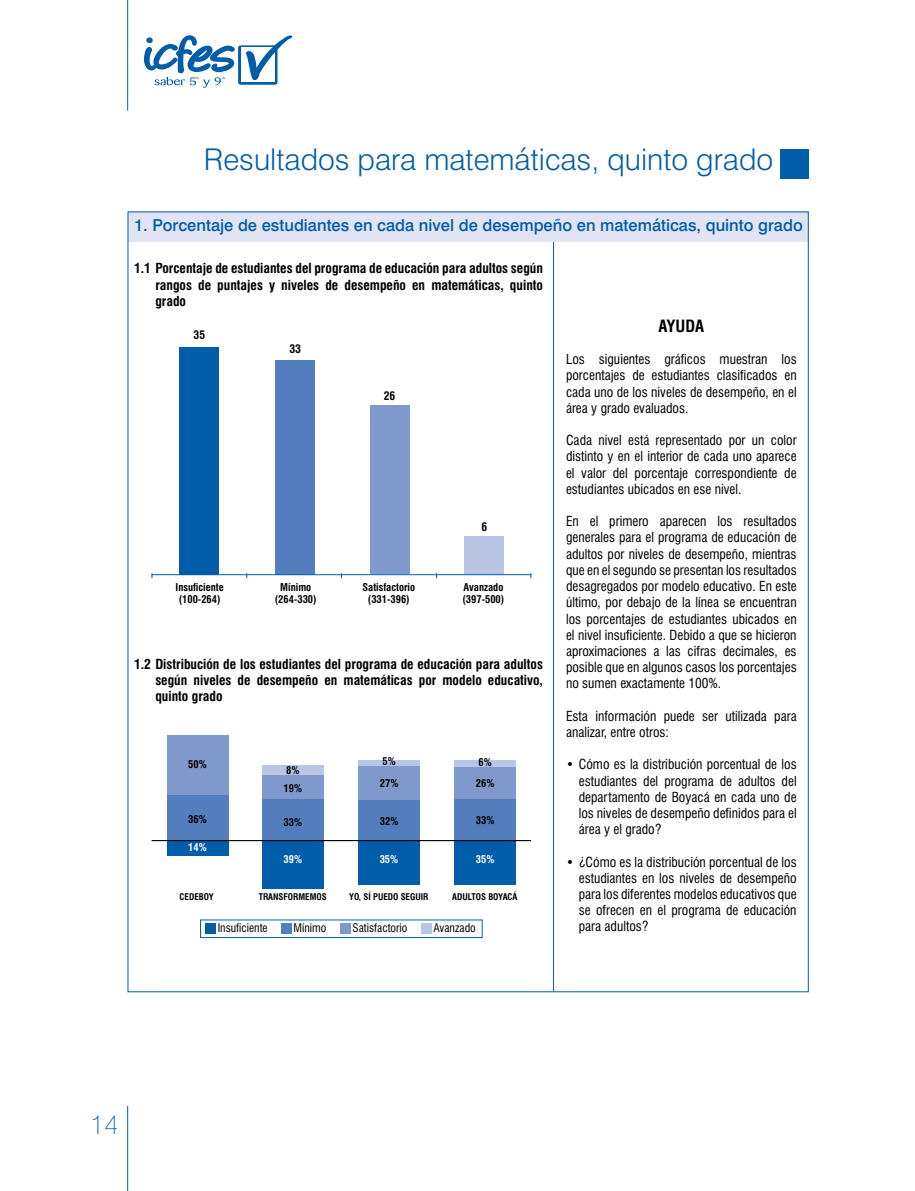
<style>
.page{position:relative;width:915px;height:1191px;background:#fff}
.page>*{position:absolute;margin:0;border:0;box-sizing:border-box;transform-origin:0 0}
.t1{font:300 30px "Swiss 721 BT";color:#005daa}
.t2{font:100 27px "Swiss 721 BT";color:#005daa}
.t3{font:500 16.5px "Swiss 721 BT";color:#005daa}
.t4{font:700 condensed 16.5px "Swiss 721 BT";color:#000}
.t5{font:condensed 13.5px/16.2px "Swiss 721 BT";color:#000;text-align:justify}
.t6{font:700 condensed 13.5px/16.2px "Swiss 721 BT";color:#000;text-align:justify}
.t7{font:condensed 11.55px "Swiss 721 BT";color:#000}
.t8{font:700 condensed 11.55px "Swiss 721 BT";color:#000}
.t9{font:700 condensed 10.5px "Swiss 721 BT";color:#000}
.t10{font:700 condensed 10.5px "Swiss 721 BT";color:#fff}
.t11{font:700 condensed 9px "Swiss 721 BT";color:#000}
</style>
<div class="page">
<hr style="left:127px;top:1106px;width:1px;height:85px;background:#005daa">
<hr style="left:127px;top:0;width:1px;height:111px;background:#005daa">
<svg style="left:144px;top:35px;width:91px;height:53px"></svg>
<div style="left:238px;top:45px;width:39px;height:40px;background:#005daa;border-radius:3px"></div>
<div style="left:241px;top:48px;width:33px;height:34px;background:#fff"></div>
<svg style="left:246px;top:35px;width:46px;height:45px"></svg>
<div style="left:779px;top:149px;width:29px;height:30px;background:#005daa"></div>
<div style="left:128px;top:212px;width:680px;height:30px;background:#e0e4f3"></div>
<hr style="left:553px;top:242px;width:1px;height:750px;background:#005daa">
<div style="left:180px;top:347px;width:39px;height:227px;background:#005daa"></div>
<div style="left:276px;top:360px;width:39px;height:214px;background:#547dbd"></div>
<div style="left:370px;top:405px;width:39px;height:169px;background:#8099cd"></div>
<div style="left:464px;top:536px;width:40px;height:38px;background:#b9c5e4"></div>
<hr style="left:151px;top:574px;width:380px;height:1px;background:#005daa">
<div style="left:200px;top:919px;width:282px;height:19px;border:1px solid #005daa"></div>
<div style="left:205px;top:922px;width:10px;height:11px;background:#005daa"></div>
<div style="left:281px;top:922px;width:10px;height:11px;background:#547dbd"></div>
<div style="left:340px;top:922px;width:11px;height:11px;background:#8099cd"></div>
<div style="left:421px;top:922px;width:11px;height:11px;background:#b9c5e4"></div>
<div style="left:262px;top:765px;width:61px;height:10px;background:#b9c5e4"></div>
<div style="left:358px;top:765px;width:62px;height:35px;background:#8099cd"></div>
<div style="left:454px;top:760px;width:61px;height:6px;background:#b9c5e4"></div>
<div style="left:358px;top:760px;width:62px;height:5px;background:#b9c5e4"></div>
<div style="left:167px;top:735px;width:61px;height:60px;background:#8099cd"></div>
<div style="left:262px;top:775px;width:61px;height:24px;background:#8099cd"></div>
<div style="left:358px;top:800px;width:62px;height:40px;background:#547dbd"></div>
<div style="left:454px;top:766px;width:61px;height:33px;background:#8099cd"></div>
<div style="left:167px;top:795px;width:61px;height:45px;background:#547dbd"></div>
<div style="left:262px;top:799px;width:61px;height:41px;background:#547dbd"></div>
<div style="left:454px;top:799px;width:61px;height:41px;background:#547dbd"></div>
<div style="left:262px;top:840px;width:61px;height:49px;background:#005daa"></div>
<div style="left:167px;top:840px;width:61px;height:16px;background:#005daa"></div>
<div style="left:358px;top:840px;width:62px;height:45px;background:#005daa"></div>
<div style="left:454px;top:840px;width:61px;height:45px;background:#005daa"></div>
<hr style="left:151px;top:840px;width:380px;height:1px;background:#000">
<h1 class="t1" style="left:204px;top:140px;width:570px">Resultados para matemáticas, quinto grado</h1>
<p class="t3" style="left:134px;top:215px;width:670px">1. Porcentaje de estudiantes en cada nivel de desempeño en matemáticas, quinto grado</p>
<p class="t6" style="left:155px;top:260px;width:389px;text-indent:-21px">1.1 Porcentaje de estudiantes del programa de educación para adultos según rangos de puntajes y niveles de desempeño en matemáticas, quinto grado</p>
<p class="t8" style="left:193px;top:328px;width:13px">35</p>
<p class="t8" style="left:289px;top:342px;width:13px">33</p>
<p class="t8" style="left:383px;top:389px;width:13px">26</p>
<p class="t8" style="left:481px;top:520px;width:7px">6</p>
<p class="t9" style="left:175px;top:580px;width:50px">Insuficiente</p>
<p class="t9" style="left:280px;top:580px;width:33px">Mínimo</p>
<p class="t9" style="left:362px;top:580px;width:54px">Satisfactorio</p>
<p class="t9" style="left:463px;top:580px;width:41px">Avanzado</p>
<p class="t9" style="left:179px;top:593px;width:43px">(100-264)</p>
<p class="t9" style="left:275px;top:593px;width:43px">(264-330)</p>
<p class="t9" style="left:368px;top:593px;width:43px">(331-396)</p>
<p class="t9" style="left:462px;top:593px;width:43px">(397-500)</p>
<p class="t6" style="left:155px;top:656px;width:389px;text-indent:-21px">1.2 Distribución de los estudiantes del programa de educación para adultos según niveles de desempeño en matemáticas por modelo educativo, quinto grado</p>
<p class="t9" style="left:188px;top:757px;width:20px">50%</p>
<p class="t9" style="left:286px;top:764px;width:15px">8%</p>
<p class="t9" style="left:283px;top:782px;width:20px">19%</p>
<p class="t9" style="left:382px;top:754px;width:15px">5%</p>
<p class="t9" style="left:478px;top:755px;width:15px">6%</p>
<p class="t9" style="left:380px;top:777px;width:20px">27%</p>
<p class="t9" style="left:475px;top:776px;width:20px">26%</p>
<p class="t9" style="left:188px;top:813px;width:20px">36%</p>
<p class="t9" style="left:283px;top:815px;width:20px">33%</p>
<p class="t9" style="left:380px;top:815px;width:20px">32%</p>
<p class="t9" style="left:475px;top:814px;width:20px">33%</p>
<p class="t10" style="left:188px;top:841px;width:20px">14%</p>
<p class="t10" style="left:283px;top:853px;width:20px">39%</p>
<p class="t10" style="left:379px;top:853px;width:20px">35%</p>
<p class="t10" style="left:475px;top:853px;width:20px">35%</p>
<p class="t11" style="left:179px;top:891px;width:36px">CEDEBOY</p>
<p class="t11" style="left:259px;top:891px;width:69px">TRANSFORMEMOS</p>
<p class="t11" style="left:349px;top:891px;width:81px">YO, SÍ PUEDO SEGUIR</p>
<p class="t11" style="left:452px;top:891px;width:67px">ADULTOS BOYACÁ</p>
<p class="t7" style="left:218px;top:921px;width:51px">Insuficiente</p>
<p class="t7" style="left:293px;top:921px;width:34px">Mínimo</p>
<p class="t7" style="left:352px;top:921px;width:56px">Satisfactorio</p>
<p class="t7" style="left:433px;top:921px;width:44px">Avanzado</p>
<p class="t4" style="left:658px;top:316px;width:47px">AYUDA</p>
<p class="t5" style="left:566px;top:351px;width:232px">Los siguientes gráficos muestran los porcentajes de estudiantes clasificados en cada uno de los niveles de desempeño, en el área y grado evaluados.</p>
<p class="t5" style="left:566px;top:432px;width:232px">Cada nivel está representado por un color distinto y en el interior de cada uno aparece el valor del porcentaje correspondiente de estudiantes ubicados en ese nivel.</p>
<p class="t5" style="left:566px;top:513px;width:232px">En el primero aparecen los resultados generales para el programa de educación de adultos por niveles de desempeño, mientras que en el segundo se presentan los resultados desagregados por modelo educativo. En este último, por debajo de la línea se encuentran los porcentajes de estudiantes ubicados en el nivel insuficiente. Debido a que se hicieron aproximaciones a las cifras decimales, es posible que en algunos casos los porcentajes no sumen exactamente 100%.</p>
<p class="t5" style="left:566px;top:707px;width:232px">Esta información puede ser utilizada para analizar, entre otros:</p>
<p class="t5" style="left:578px;top:756px;width:219px;text-indent:-13px">• Cómo es la distribución porcentual de los estudiantes del programa de adultos del departamento de Boyacá en cada uno de los niveles de desempeño definidos para el área y el grado?</p>
<p class="t5" style="left:578px;top:853px;width:219px;text-indent:-13px">• ¿Cómo es la distribución porcentual de los estudiantes en los niveles de desempeño para los diferentes modelos educativos que se ofrecen en el programa de educación para adultos?</p>
<h2 class="t2" style="left:90px;top:1108px;width:30px">14</h2>
</div>
